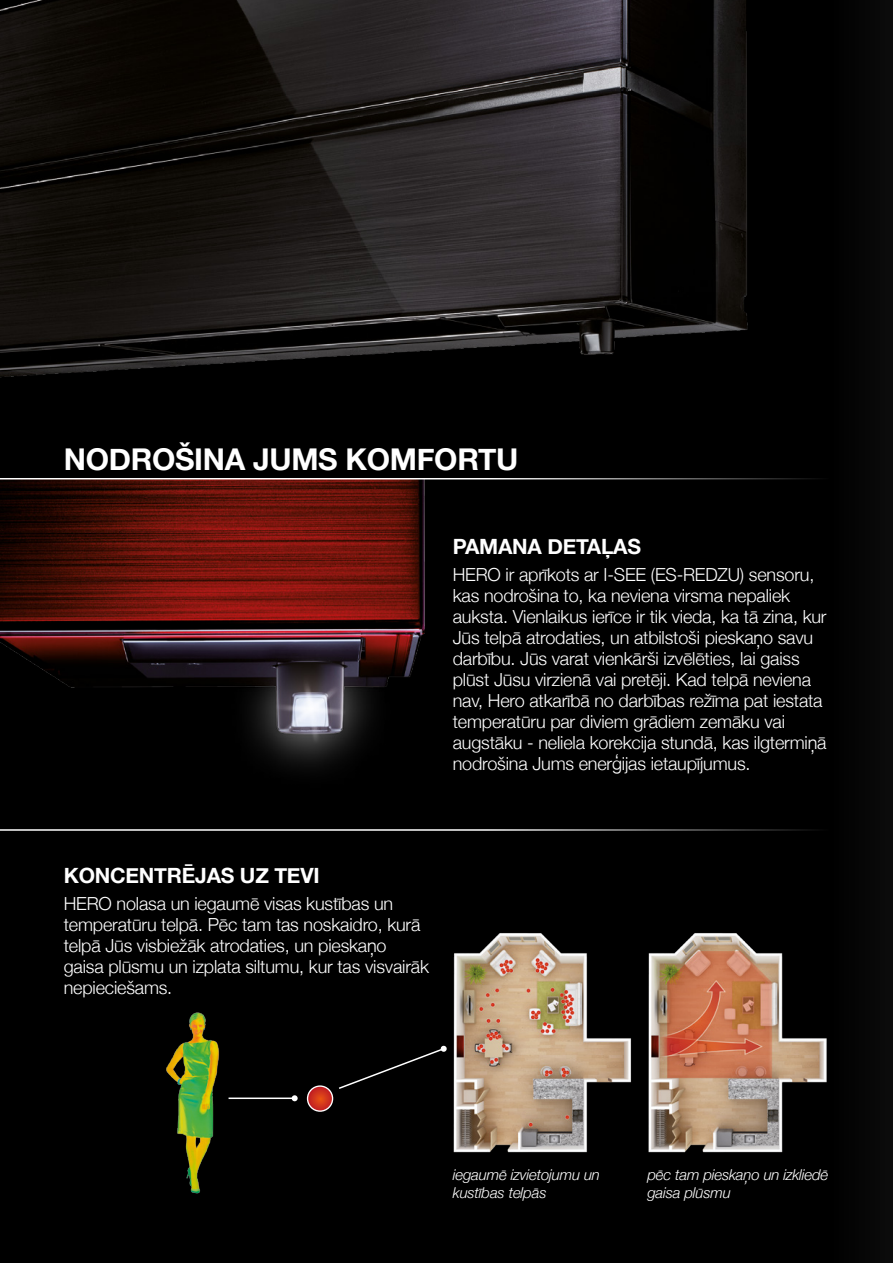
<style>
.page{position:relative;width:893px;height:1263px;background:#fff}
.page>*{position:absolute;margin:0;border:0;box-sizing:border-box;transform-origin:0 0}
.t1{font:700 30px "Helvetica Neue";letter-spacing:-.01em;color:#fff}
.t2{font:700 21px "Helvetica Neue";letter-spacing:-.01em;color:#fff}
.t3{font:300 18px/21px "Helvetica Neue";letter-spacing:-.01em;color:#fff}
.t4{font:italic 300 15px/18px "Helvetica Neue";letter-spacing:-.01em;color:#fff}
</style>
<div class="page">
<div style="left:0;top:435px;width:829px;height:828px;background:#000"></div>
<div style="left:829px;top:0;width:64px;height:1263px;background:#060606"></div>
<img style="left:0;top:479px;width:446px;height:337px">
<img style="left:165px;top:1008px;width:58px;height:190px">
<img style="left:453px;top:930px;width:376px;height:229px">
<hr style="left:229px;top:1097px;width:66px;height:2px;background:#fff">
<svg style="left:292px;top:1095px;width:6px;height:6px"></svg>
<div style="left:337px;top:1045px;width:110px;height:45px;background:#000"></div>
<svg style="left:308px;top:1086px;width:25px;height:25px"></svg>
<div style="left:307px;top:1085px;width:26px;height:27px;border:1px solid #fff;border-radius:50%"></div>
<hr style="left:0;top:478px;width:829px;height:1px;background:#fff">
<hr style="left:0;top:829px;width:829px;height:2px;background:#fff">
<img style="left:0;top:0;width:829px;height:435px">
<h1 class="t1" style="left:64px;top:435px;width:456px">NODROŠINA JUMS KOMFORTU</h1>
<p class="t2" style="left:453px;top:530px;width:190px">PAMANA DETAĻAS</p>
<p class="t3" style="left:453px;top:563px;width:375px">HERO ir aprīkots ar I-SEE (ES-REDZU) sensoru, kas nodrošina to, ka neviena virsma nepaliek auksta. Vienlaikus ierīce ir tik vieda, ka tā zina, kur Jūs telpā atrodaties, un atbilstoši pieskaņo savu darbību. Jūs varat vienkārši izvēlēties, lai gaiss plūst Jūsu virzienā vai pretēji. Kad telpā neviena nav, Hero atkarībā no darbības režīma pat iestata temperatūru par diviem grādiem zemāku vai augstāku - neliela korekcija stundā, kas ilgtermiņā nodrošina Jums enerģijas ietaupījumus.</p>
<p class="t2" style="left:64px;top:859px;width:257px">KONCENTRĒJAS UZ TEVI</p>
<p class="t3" style="left:64px;top:892px;width:367px">HERO nolasa un iegaumē visas kustības un temperatūru telpā. Pēc tam tas noskaidro, kurā telpā Jūs visbiežāk atrodaties, un pieskaņo gaisa plūsmu un izplata siltumu, kur tas visvairāk nepieciešams.</p>
<p class="t4" style="left:453px;top:1165px;width:149px">iegaumē izvietojumu un kustības telpās</p>
<p class="t4" style="left:647px;top:1165px;width:182px">pēc tam pieskaņo un izkliedē gaisa plūsmu</p>
</div>
